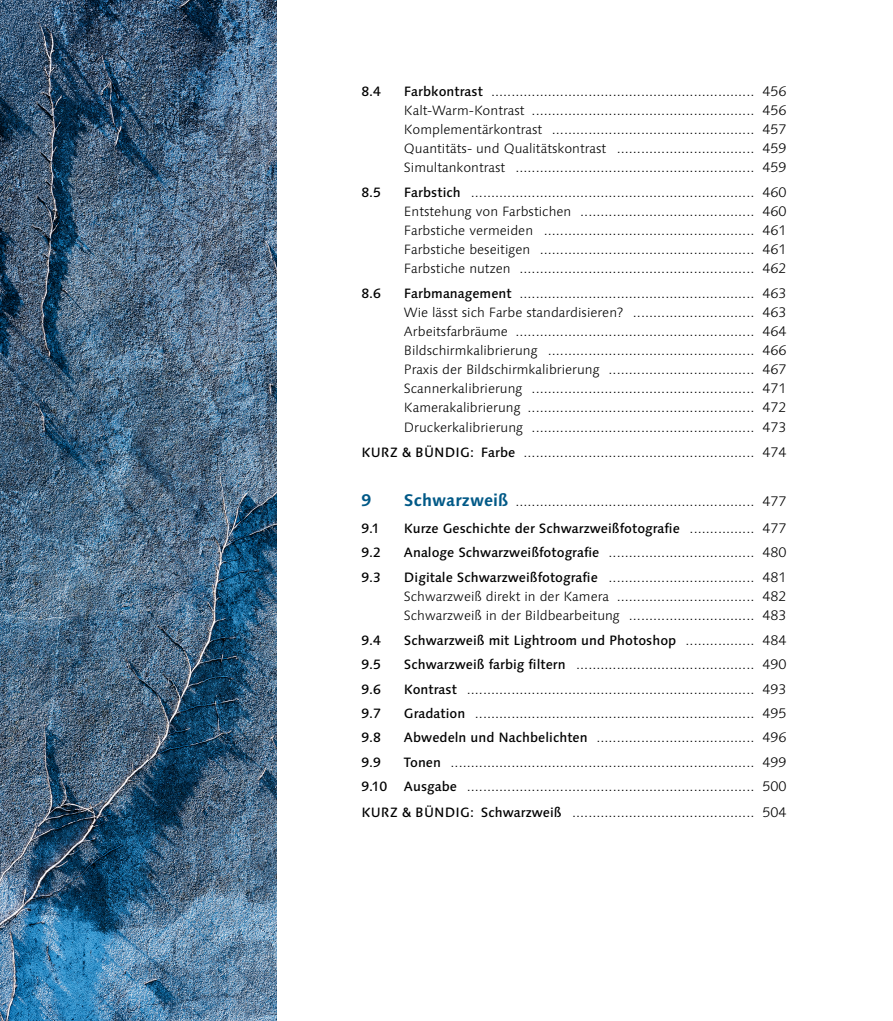
<style>
.page{position:relative;width:893px;height:1021px;background:#fff}
.page>*{position:absolute;margin:0;border:0;box-sizing:border-box;transform-origin:0 0}
.t1{font:700 16.8px "Linotype Syntax";color:#005987}
.t2{font:300 13.8px/19.2px "Linotype Syntax";color:#000;text-align:justify}
.t3{font:500 13.5px "Linotype Syntax";color:#000}
.t4{font:300 13.5px "Linotype Syntax";color:#000}
.s1{font-weight:500;font-size:13.5px}
.s2{font-size:13.5px}
.s3{font-size:13.8px}
.s4{font-weight:700;font-size:16.8px;color:#005987}
.s5{font-weight:300;font-size:13.8px}
</style>
<div class="page">
<img style="left:0;top:0;width:276px;height:1020px">
<p class="t3" style="left:361px;top:83px;width:21px">8.4</p>
<p class="t2" style="left:404px;top:81px;width:384px"><span class="s1">Farbkontrast</span> ................................................................. 456<br><span class="s2">Kalt-Warm-Kontrast</span> ....................................................... 456<br><span class="s2">Komplementärkontrast</span> .................................................. 457<br><span class="s2">Quantitäts- und Qualitätskontrast</span> .................................. 459<br><span class="s2">Simultankontrast</span> ........................................................... 459</p>
<p class="t3" style="left:361px;top:184px;width:21px">8.5</p>
<p class="t2" style="left:404px;top:182px;width:384px"><span class="s1">Farbstich</span> ...................................................................... 460<br><span class="s2">Entstehung von Farbstichen</span> ........................................... 460<br><span class="s2">Farbstiche vermeiden</span> .................................................... 461<br><span class="s2">Farbstiche beseitigen</span> ..................................................... 461<br><span class="s2">Farbstiche nutzen</span> .......................................................... 462</p>
<p class="t3" style="left:361px;top:285px;width:21px">8.6</p>
<p class="t2" style="left:404px;top:283px;width:384px"><span class="s1">Farbmanagement</span> .......................................................... 463</p>
<p class="t4" style="left:404px;top:304px;width:384px">Wie lässt sich Farbe standardisieren? <span class="s3">.............................. 463</span></p>
<p class="t2" style="left:404px;top:322px;width:384px"><span class="s2">Arbeitsfarbräume</span> ........................................................... 464<br><span class="s2">Bildschirmkalibrierung</span> ................................................... 466<br><span class="s2">Praxis der Bildschirmkalibrierung</span> .................................... 467<br><span class="s2">Scannerkalibrierung</span> ....................................................... 471<br><span class="s2">Kamerakalibrierung</span> ........................................................ 472<br><span class="s2">Druckerkalibrierung</span> ....................................................... 473</p>
<p class="t2" style="left:361px;top:443px;width:427px"><span class="s1">KURZ &amp; BÜNDIG: Farbe</span> ......................................................... 474</p>
<p class="t1" style="left:361px;top:490px;width:11px">9</p>
<p class="t2" style="left:404px;top:492px;width:384px"><span class="s4">Schwarzweiß</span> ........................................................... 477</p>
<p class="t3" style="left:361px;top:520px;width:20px">9.1</p>
<p class="t3" style="left:404px;top:520px;width:384px">Kurze Geschichte der Schwarzweißfotografie <span class="s5">................ 477</span></p>
<p class="t3" style="left:361px;top:544px;width:21px">9.2</p>
<p class="t2" style="left:404px;top:543px;width:384px"><span class="s1">Analoge Schwarzweißfotografie</span> .................................... 480</p>
<p class="t3" style="left:361px;top:569px;width:21px">9.3</p>
<p class="t2" style="left:404px;top:567px;width:384px"><span class="s1">Digitale Schwarzweißfotografie</span> .................................... 481<br><span class="s2">Schwarzweiß direkt in der Kamera</span> .................................. 482<br><span class="s2">Schwarzweiß in der Bildbearbeitung</span> ............................... 483</p>
<p class="t3" style="left:361px;top:632px;width:21px">9.4</p>
<p class="t3" style="left:404px;top:632px;width:384px">Schwarzweiß mit Lightroom und Photoshop <span class="s5">................. 484</span></p>
<p class="t3" style="left:361px;top:656px;width:21px">9.5</p>
<p class="t2" style="left:404px;top:654px;width:384px"><span class="s1">Schwarzweiß farbig filtern</span> ............................................ 490</p>
<p class="t3" style="left:361px;top:680px;width:21px">9.6</p>
<p class="t2" style="left:404px;top:679px;width:384px"><span class="s1">Kontrast</span> ....................................................................... 493</p>
<p class="t3" style="left:361px;top:705px;width:21px">9.7</p>
<p class="t2" style="left:404px;top:703px;width:384px"><span class="s1">Gradation</span> ..................................................................... 495</p>
<p class="t3" style="left:361px;top:729px;width:21px">9.8</p>
<p class="t2" style="left:404px;top:728px;width:384px"><span class="s1">Abwedeln und Nachbelichten</span> ....................................... 496</p>
<p class="t3" style="left:361px;top:754px;width:21px">9.9</p>
<p class="t2" style="left:361px;top:749px;width:427px;line-height:24.9px;text-indent:43px"><span class="s1">Tonen</span> ........................................................................... 499<br><span class="s1">9.10 Ausgabe</span> ....................................................................... 500<br><span class="s1">KURZ &amp; BÜNDIG: Schwarzweiß</span> ............................................. 504</p>
</div>
